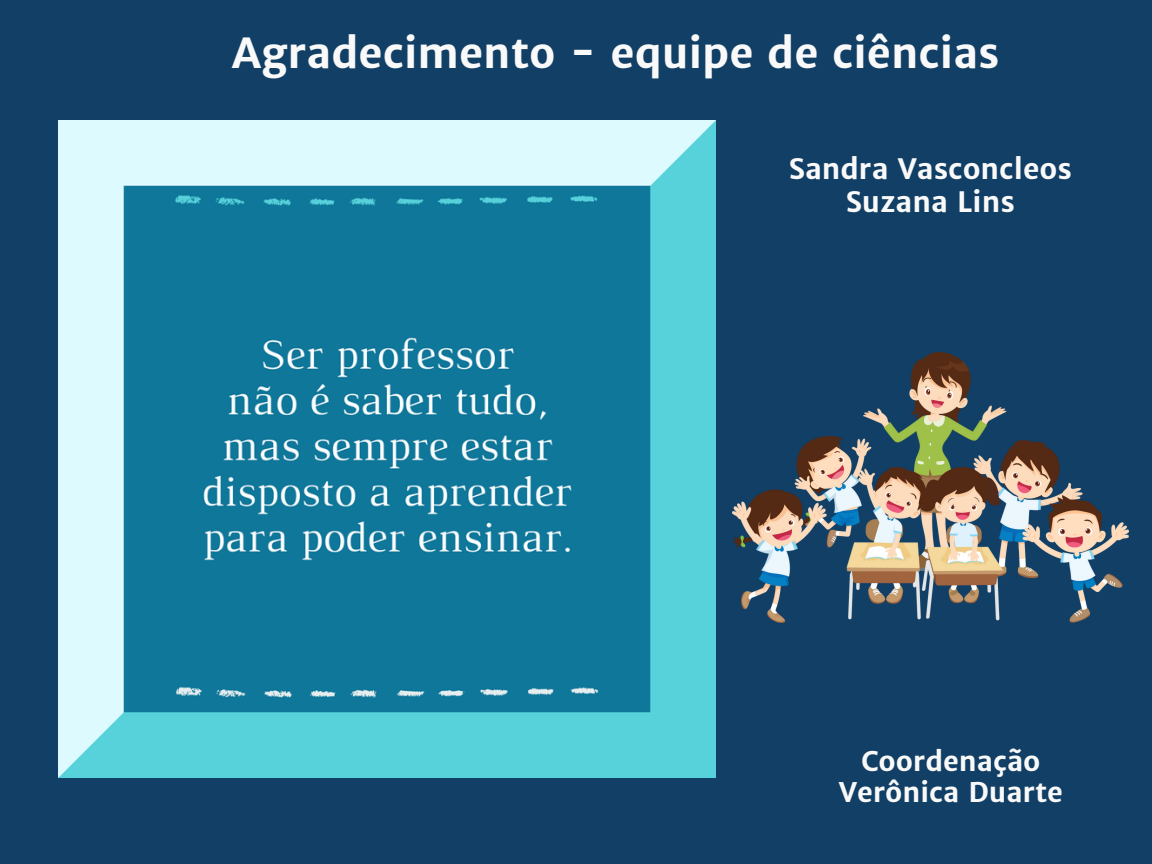
<style>
.page{position:relative;width:1152px;height:864px;background:#123f65}
.page>*{position:absolute;margin:0;border:0;box-sizing:border-box;transform-origin:0 0}
.t1{font:700 41.55px "Merriweather Sans";color:#f9f9f9}
.t2{font:700 28.2px/33.3px "Merriweather Sans";color:#f9f9f9;text-align:center}
.t3{font:700 27.15px/31.5px "Merriweather Sans";color:#f9f9f9;text-align:center}
</style>
<div class="page">
<img style="left:58px;top:121px;width:657px;height:657px">
<img style="left:732px;top:352px;width:396px;height:270px">
<p class="t1" style="left:232px;top:28px;width:769px">Agradecimento - equipe de ciências</p>
<p class="t2" style="left:788px;top:152px;width:285px">Sandra Vasconcleos<br>Suzana Lins</p>
<p class="t3" style="left:839px;top:746px;width:226px">Coordenação<br>Verônica Duarte</p>
</div>
